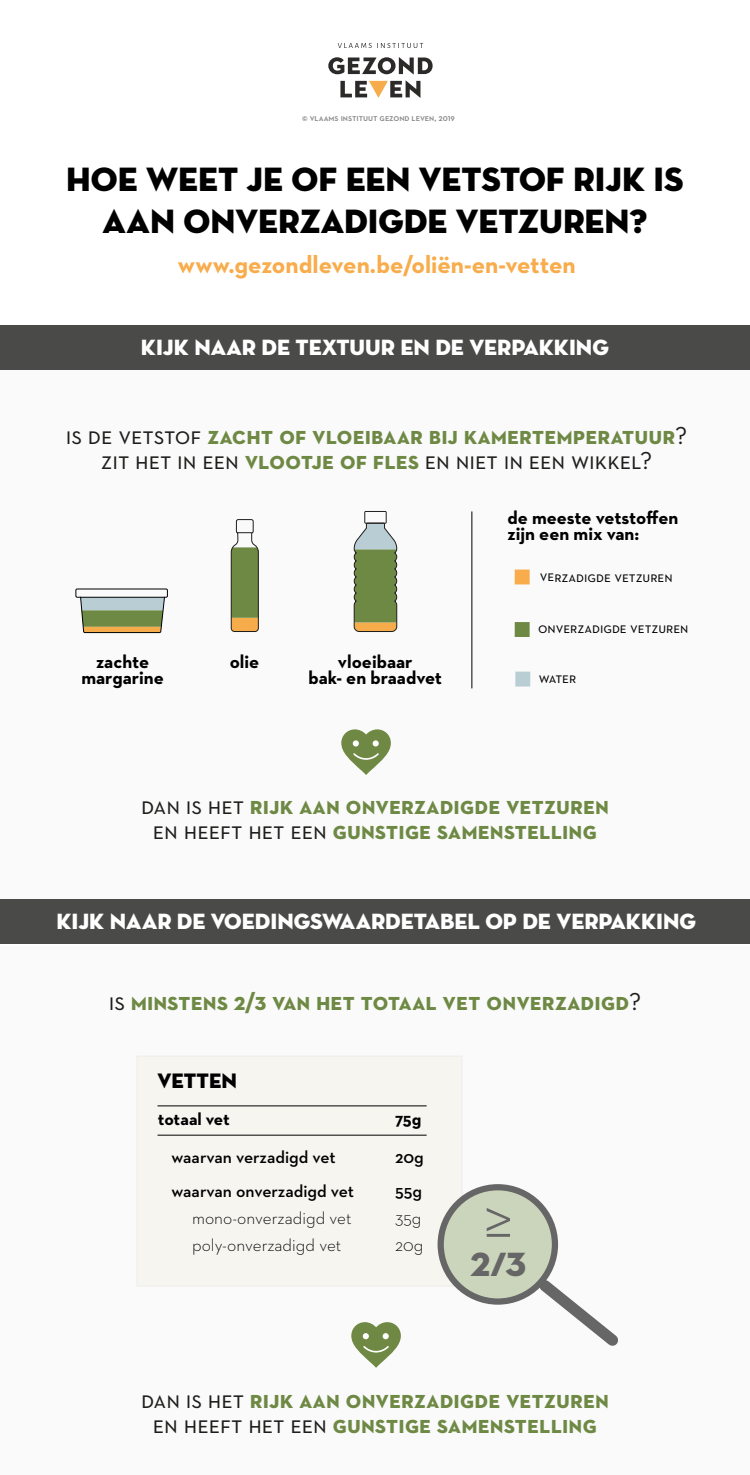
<style>
.page{position:relative;width:750px;height:1475px;background:#fff}
.page>*{position:absolute;margin:0;border:0;box-sizing:border-box;transform-origin:0 0}
.t1{font:51.69px "Minion Pro Bold Subh";color:#666}
.t2{font:34.38px/41.2px "Neutraface Display Titling";color:#000;text-align:center}
.t3{font:34.19px "Neutraface Display Titling";color:#666}
.t4{font:700 25px/25px "Neutraface 2 Text";color:#6e8944;text-align:center}
.t5{font:700 25px "Neutraface 2 Text";color:#f8ac4b}
.t6{font:22.5px "Neutraface Display Titling";color:#fff}
.t7{font:21.31px "Neutraface Display Titling";color:#000}
.t8{font:700 18.75px/16.9px "Neutraface 2 Text";color:#000;text-align:center}
.t9{font:600 17.5px "Neutraface 2 Text";color:#000}
.t10{font:300 17.5px "Neutraface 2 Text";color:#000}
.t11{font:700 17.5px "Neutraface 2 Text";letter-spacing:-.01em;color:#000}
.t12{font:15px "Neutraface 2 Text";color:#000}
.t13{font:600 9.31px "Neutraface 2 Text";color:#888887}
.s1{font-weight:400;color:#1d1d1b}
</style>
<div class="page">
<div style="left:0;top:370px;width:750px;height:529px;background:#fafafa"></div>
<div style="left:0;top:946px;width:750px;height:528px;background:#fafafa"></div>
<div style="left:0;top:326px;width:750px;height:44px;background:#4a4a49"></div>
<div style="left:0;top:899px;width:750px;height:45px;background:#4a4a49"></div>
<svg style="left:75px;top:588px;width:93px;height:45px"></svg>
<hr style="left:81px;top:597px;width:83px;height:1px;background:#000">
<svg style="left:231px;top:519px;width:28px;height:113px"></svg>
<svg style="left:354px;top:511px;width:43px;height:121px;background:#92a073"></svg>
<div style="left:515px;top:622px;width:15px;height:15px;background:#6e8944"></div>
<div style="left:515px;top:569px;width:15px;height:15px;background:#f8ac4b"></div>
<div style="left:515px;top:671px;width:15px;height:15px;background:#b9cdd4"></div>
<div style="left:137px;top:1055px;width:325px;height:231px;background:#f7f5f0"></div>
<div style="left:441px;top:1187px;width:114px;height:114px;background:#cbd5bc;border-radius:50%"></div>
<div style="left:438px;top:1184px;width:120px;height:120px;border:6px solid #666;border-radius:50%"></div>
<svg style="left:529px;top:1269px;width:89px;height:77px"></svg>
<hr style="left:158px;top:1134px;width:269px;height:1px;background:#000">
<hr style="left:158px;top:1105px;width:269px;height:1px;background:#000">
<hr style="left:472px;top:511px;width:1px;height:177px;background:#000">
<svg style="left:341px;top:729px;width:50px;height:46px"></svg>
<svg style="left:351px;top:1322px;width:50px;height:45px"></svg>
<svg style="left:328px;top:57px;width:105px;height:41px"></svg>
<svg style="left:338px;top:43px;width:85px;height:5px"></svg>
<p class="t13" style="left:302px;top:112px;width:154px">© VLAAMS INSTITUUT GEZOND LEVEN, 2019</p>
<h2 class="t2" style="left:66px;top:159px;width:619px">HOE WEET JE OF EEN VETSTOF RIJK IS<br>AAN ONVERZADIGDE VETZUREN?</h2>
<p class="t5" style="left:178px;top:249px;width:399px">www.gezondleven.be/oliën-en-vetten</p>
<p class="t6" style="left:141px;top:333px;width:470px">KIJK NAAR DE TEXTUUR EN DE VERPAKKING</p>
<p class="t4" style="left:66px;top:423px;width:623px"><span class="s1">IS DE VETSTOF</span> ZACHT OF VLOEIBAAR BIJ KAMERTEMPERATUUR<span class="s1">?<br>ZIT HET IN EEN</span> VLOOTJE OF FLES <span class="s1">EN NIET IN EEN WIKKEL?</span></p>
<p class="t8" style="left:508px;top:508px;width:173px;text-align:left">de meeste vetstoffen zijn een mix van:</p>
<p class="t12" style="left:540px;top:567px;width:134px">VERZADIGDE VETZUREN</p>
<p class="t8" style="left:81px;top:652px;width:84px">zachte margarine</p>
<p class="t8" style="left:308px;top:652px;width:135px">vloeibaar<br>bak- en braadvet</p>
<p class="t8" style="left:230px;top:652px;width:31px">olie</p>
<p class="t12" style="left:538px;top:618px;width:152px">ONVERZADIGDE VETZUREN</p>
<p class="t12" style="left:539px;top:668px;width:39px">WATER</p>
<p class="t4" style="left:141px;top:792px;width:469px"><span class="s1">DAN IS HET</span> RIJK AAN ONVERZADIGDE VETZUREN<br><span class="s1">EN HEEFT HET EEN</span> GUNSTIGE SAMENSTELLING</p>
<p class="t6" style="left:56px;top:907px;width:641px">KIJK NAAR DE VOEDINGSWAARDETABEL OP DE VERPAKKING</p>
<p class="t4" style="left:109px;top:989px;width:534px"><span class="s1">IS</span> MINSTENS 2/3 VAN HET TOTAAL VET ONVERZADIGD<span class="s1">?</span></p>
<p class="t7" style="left:157px;top:1067px;width:81px">VETTEN</p>
<p class="t11" style="left:158px;top:1108px;width:73px">totaal vet</p>
<p class="t11" style="left:395px;top:1108px;width:28px">75g</p>
<p class="t9" style="left:172px;top:1146px;width:166px">waarvan verzadigd vet</p>
<p class="t9" style="left:395px;top:1146px;width:30px">20g</p>
<p class="t9" style="left:172px;top:1179px;width:184px">waarvan onverzadigd vet</p>
<p class="t9" style="left:395px;top:1179px;width:28px">55g</p>
<p class="t10" style="left:395px;top:1207px;width:28px">35g</p>
<p class="t10" style="left:192px;top:1234px;width:151px">poly-onverzadigd vet</p>
<p class="t10" style="left:395px;top:1234px;width:30px">20g</p>
<p class="t10" style="left:192px;top:1207px;width:161px">mono-onverzadigd vet</p>
<h1 class="t1" style="left:484px;top:1185px;width:30px">≥</h1>
<h3 class="t3" style="left:470px;top:1242px;width:57px">2/3</h3>
<p class="t4" style="left:141px;top:1386px;width:469px"><span class="s1">DAN IS HET</span> RIJK AAN ONVERZADIGDE VETZUREN<br><span class="s1">EN HEEFT HET EEN</span> GUNSTIGE SAMENSTELLING</p>
</div>
